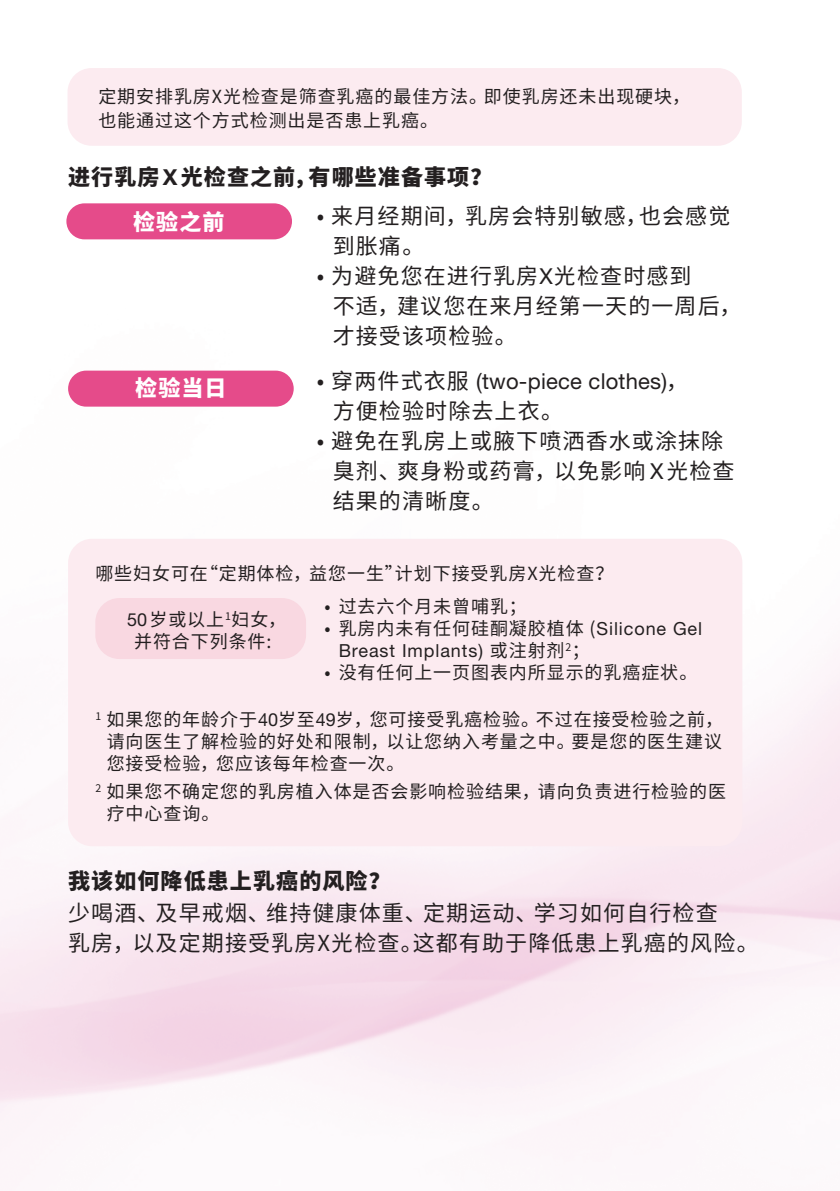
<style>
.page{position:relative;width:840px;height:1191px;background:#fff}
.page>*{position:absolute;margin:0;border:0;box-sizing:border-box;transform-origin:0 0}
.t1{font:22px/30px "Noto Sans Hans";letter-spacing:.05em;color:#231f20}
.t2{font:900 22px "Noto Sans Hans";letter-spacing:.05em;color:#231f20}
.t3{font:22px "Helvetica Neue LT Std";letter-spacing:.01em;color:#231f20}
.t4{font:900 22px "Noto Sans Hans";letter-spacing:.05em;color:#fff}
.t5{font:18px/22px "Noto Sans Hans";letter-spacing:.05em;color:#231f20}
.t6{font:18px "Helvetica Neue";letter-spacing:.05em;color:#231f20}
.s1{font-family:"Helvetica Neue LT Std";font-weight:700}
.s2{font-family:"Helvetica Neue LT Std"}
.s3{font-family:"Noto Sans Hans"}
.s4{font-family:"Helvetica Neue"}
</style>
<div class="page">
<img style="left:0;top:69px;width:839px;height:1084px">
<div style="left:67px;top:68px;width:674px;height:78px;background:#fcebf0;border-radius:24px"></div>
<div style="left:66px;top:203px;width:226px;height:36px;background:#e54b8a;border-radius:18px"></div>
<div style="left:68px;top:370px;width:225px;height:36px;background:#e54b8a;border-radius:18px"></div>
<div style="left:68px;top:539px;width:674px;height:307px;background:#fcebf0;border-radius:24px"></div>
<div style="left:95px;top:598px;width:211px;height:61px;background:#f9d8e1;border-radius:24px"></div>
<p class="t5" style="left:98px;top:85px;width:592px;line-height:24px">定期安排乳房X光检查是筛查乳癌的最佳方法。即使乳房还未出现硬块，也能通过这个方式检测出是否患上乳癌。</p>
<p class="t2" style="left:68px;top:164px;width:425px">进行乳房<span class="s1">X</span>光检查之前，有哪些准备事项？</p>
<p class="t4" style="left:133px;top:209px;width:93px">检验之前</p>
<p class="t4" style="left:135px;top:375px;width:93px">检验当日</p>
<p class="t1" style="left:332px;top:201px;width:399px;text-indent:-16px">• 来月经期间，乳房会特别敏感，也会感觉到胀痛。</p>
<p class="t1" style="left:332px;top:261px;width:410px;text-indent:-16px">• 为避免您在进行乳房<span class="s2">X</span>光检查时感到<br>不适，建议您在来月经第一天的一周后，才接受该项检验。</p>
<p class="t3" style="left:316px;top:368px;width:372px"><span class="s3">• 穿两件式衣服</span> (two-piece clothes)<span class="s3">，</span></p>
<p class="t1" style="left:332px;top:397px;width:232px">方便检验时除去上衣。</p>
<p class="t1" style="left:332px;top:427px;width:403px;text-indent:-16px">• 避免在乳房上或腋下喷洒香水或涂抹除臭剂、爽身粉或药膏，以免影响 <span class="s2">X</span>光检查结果的清晰度。</p>
<p class="t5" style="left:95px;top:562px;width:519px">哪些妇女可在“定期体检，益您一生”计划下接受乳房X光检查？</p>
<p class="t5" style="left:127px;top:608px;width:160px;text-align:center"><span class="s2">50</span>岁或以上<sup>1</sup>妇女，并符合下列条件:</p>
<p class="t5" style="left:324px;top:595px;width:204px">• 过去六个月未曾哺乳；</p>
<p class="t5" style="left:324px;top:617px;width:379px">• 乳房内未有任何硅酮凝胶植体 (<span class="s4">Silicone Gel</span></p>
<p class="t6" style="left:338px;top:639px;width:252px">Breast Implants) <span class="s3">或注射剂</span><sup>2</sup><span class="s3">；</span></p>
<p class="t5" style="left:324px;top:661px;width:374px">• 没有任何上一页图表内所显示的乳癌症状。</p>
<p class="t5" style="left:107px;top:709px;width:617px;text-align:justify;text-indent:-11px"><sup>1</sup> 如果您的年龄介于<span class="s2">40</span>岁至<span class="s2">49</span>岁，您可接受乳癌检验。不过在接受检验之前，请向医生了解检验的好处和限制，以让您纳入考量之中。要是您的医生建议您接受检验，您应该每年检查一次。</p>
<p class="t5" style="left:107px;top:780px;width:620px;text-indent:-11px"><sup>2</sup> 如果您不确定您的乳房植入体是否会影响检验结果，请向负责进行检验的医疗中心查询。</p>
<p class="t2" style="left:68px;top:869px;width:324px">我该如何降低患上乳癌的风险？</p>
<p class="t1" style="left:68px;top:898px;width:691px">少喝酒、及早戒烟、维持健康体重、定期运动、学习如何自行检查<br>乳房，以及定期接受乳房X光检查。这都有助于降低患上乳癌的风险。</p>
</div>
